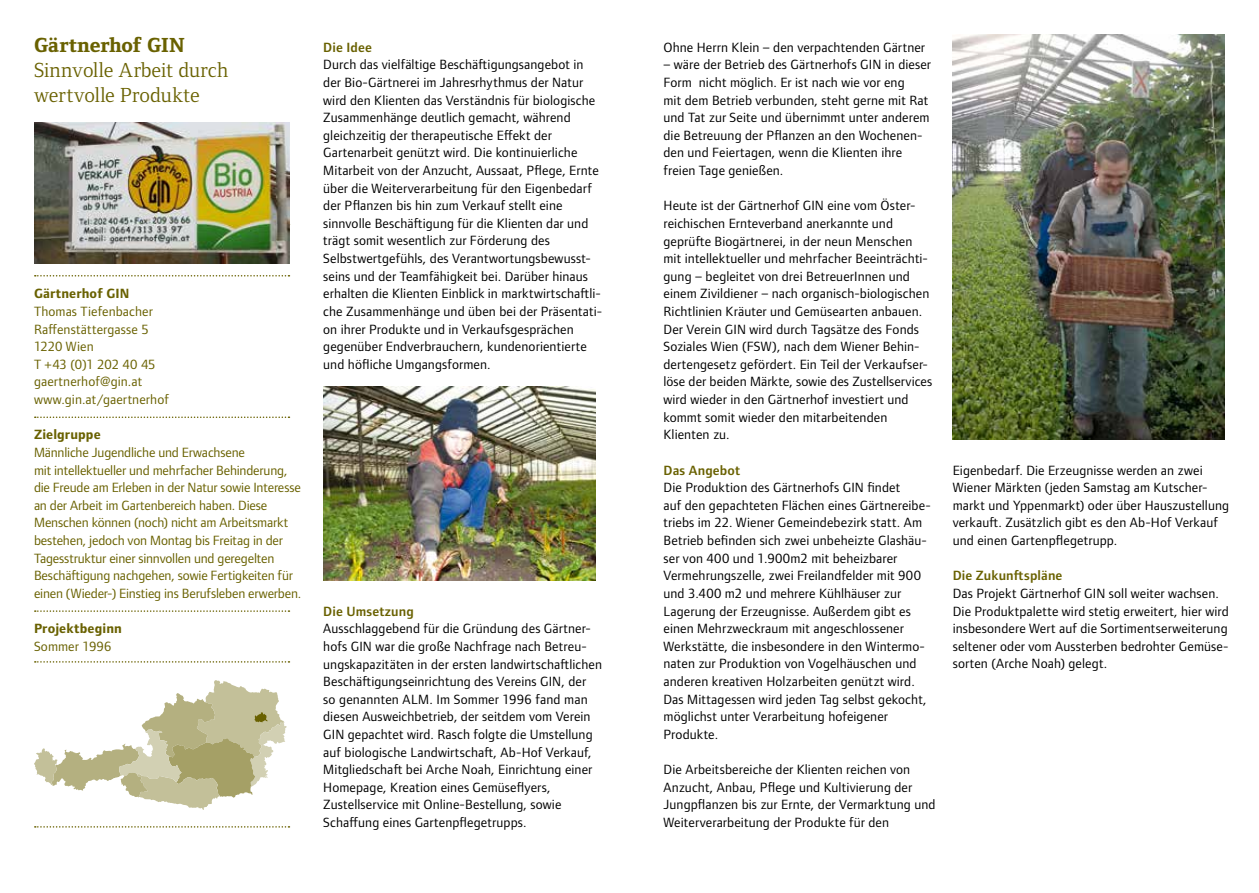
<style>
.page{position:relative;width:1259px;height:893px;background:#fff}
.page>*{position:absolute;margin:0;border:0;box-sizing:border-box;transform-origin:0 0}
.t1{font:21px/25.2px "Foundry Form Serif";color:#696100}
.t2{font:800 21px "Foundry Form Serif";color:#696100}
.t3{font:13.8px/17.5px "Foundry Form Sans";letter-spacing:.01em;color:#000}
.t4{font:13.8px/17.5px "Foundry Form Sans";letter-spacing:-.01em;color:#696100}
.t5{font:13.8px/17.5px "Foundry Form Sans";letter-spacing:.01em;color:#696100}
.t6{font:600 13.8px "Foundry Form Sans";letter-spacing:.01em;color:#696100}
.t7{font:700 13.8px "Foundry Form Sans";letter-spacing:.01em;color:#696100}
</style>
<div class="page">
<img style="left:323px;top:387px;width:272px;height:193px">
<svg style="left:34px;top:680px;width:253px;height:130px"></svg>
<svg style="left:35px;top:610px;width:254px;height:2px"></svg>
<svg style="left:35px;top:826px;width:254px;height:2px"></svg>
<svg style="left:35px;top:661px;width:254px;height:2px"></svg>
<svg style="left:35px;top:416px;width:254px;height:2px"></svg>
<svg style="left:35px;top:275px;width:254px;height:2px"></svg>
<img style="left:952px;top:34px;width:273px;height:405px">
<img style="left:34px;top:122px;width:255px;height:141px">
<h1 class="t2" style="left:34px;top:32px;width:152px">Gärtnerhof GIN</h1>
<h1 class="t1" style="left:34px;top:57px;width:196px">Sinnvolle Arbeit durch wertvolle Produkte</h1>
<p class="t7" style="left:34px;top:286px;width:97px">Gärtnerhof GIN</p>
<p class="t5" style="left:34px;top:302px;width:136px">Thomas Tiefenbacher<br>Raffenstättergasse 5<br>1220 Wien<br>T +43 (0)1 202 40 45 gaertnerhof@gin.at www.gin.at/gaertnerhof</p>
<p class="t7" style="left:34px;top:427px;width:68px">Zielgruppe</p>
<p class="t4" style="left:34px;top:443px;width:269px">Männliche Jugendliche und Erwachsene<br>mit intellektueller und mehrfacher Behinderung, die Freude am Erleben in der Natur sowie Interesse an der Arbeit im Gartenbereich haben. Diese Menschen können (noch) nicht am Arbeitsmarkt bestehen, jedoch von Montag bis Freitag in der Tagesstruktur einer sinnvollen und geregelten Beschäftigung nachgehen, sowie Fertigkeiten für einen (Wieder-) Einstieg ins Berufsleben erwerben.</p>
<p class="t7" style="left:34px;top:620px;width:89px">Projektbeginn</p>
<p class="t5" style="left:34px;top:637px;width:79px">Sommer 1996</p>
<p class="t6" style="left:323px;top:39px;width:50px">Die Idee</p>
<p class="t3" style="left:323px;top:56px;width:280px">Durch das vielfältige Beschäftigungsangebot in der Bio-Gärtnerei im Jahresrhythmus der Natur wird den Klienten das Verständnis für biologische Zusammenhänge deutlich gemacht, während gleichzeitig der therapeutische Effekt der Gartenarbeit genützt wird. Die kontinuierliche Mitarbeit von der Anzucht, Aussaat, Pflege, Ernte über die Weiterverarbeitung für den Eigenbedarf der Pflanzen bis hin zum Verkauf stellt eine sinnvolle Beschäftigung für die Klienten dar und trägt somit wesentlich zur Förderung des Selbstwertgefühls, des Verantwortungsbewusst&shy;seins und der Teamfähigkeit bei. Darüber hinaus erhalten die Klienten Einblick in marktwirtschaftli&shy;che Zusammenhänge und üben bei der Präsentati&shy;on ihrer Produkte und in Verkaufsgesprächen gegenüber Endverbrauchern, kundenorientierte und höfliche Umgangsformen.</p>
<p class="t6" style="left:323px;top:603px;width:92px">Die Umsetzung</p>
<p class="t3" style="left:323px;top:620px;width:280px">Ausschlaggebend für die Gründung des Gärtner&shy;hofs GIN war die große Nachfrage nach Betreu&shy;ungskapazitäten in der ersten landwirtschaftlichen Beschäftigungseinrichtung des Vereins GIN, der so genannten ALM. Im Sommer 1996 fand man diesen Ausweichbetrieb, der seitdem vom Verein GIN gepachtet wird. Rasch folgte die Umstellung auf biologische Landwirtschaft, Ab-Hof Verkauf, Mitgliedschaft bei Arche Noah, Einrichtung einer Homepage, Kreation eines Gemüseflyers, Zustellservice mit Online-Bestellung, sowie Schaffung eines Gartenpflegetrupps.</p>
<p class="t3" style="left:663px;top:38px;width:263px">Ohne Herrn Klein – den verpachtenden Gärtner</p>
<p class="t3" style="left:663px;top:56px;width:269px">– wäre der Betrieb des Gärtnerhofs GIN in dieser Form nicht möglich. Er ist nach wie vor eng<br>mit dem Betrieb verbunden, steht gerne mit Rat und Tat zur Seite und übernimmt unter anderem die Betreuung der Pflanzen an den Wochenen&shy;den und Feiertagen, wenn die Klienten ihre freien Tage genießen.</p>
<p class="t3" style="left:663px;top:197px;width:270px">Heute ist der Gärtnerhof GIN eine vom Öster&shy;reichischen Ernteverband anerkannte und geprüfte Biogärtnerei, in der neun Menschen mit intellektueller und mehrfacher Beeinträchti&shy;gung – begleitet von drei BetreuerInnen und einem Zivildiener – nach organisch-biologischen Richtlinien Kräuter und Gemüsearten anbauen.<br>Der Verein GIN wird durch Tagsätze des Fonds Soziales Wien (FSW), nach dem Wiener Behin&shy;dertengesetz gefördert. Ein Teil der Verkaufser&shy;löse der beiden Märkte, sowie des Zustellservices wird wieder in den Gärtnerhof investiert und kommt somit wieder den mitarbeitenden Klienten zu.</p>
<p class="t6" style="left:663px;top:462px;width:78px">Das Angebot</p>
<p class="t3" style="left:663px;top:479px;width:269px">Die Produktion des Gärtnerhofs GIN findet<br>auf den gepachteten Flächen eines Gärtnereibe&shy;triebs im 22. Wiener Gemeindebezirk statt. Am Betrieb befinden sich zwei unbeheizte Glashäu&shy;ser von 400 und 1.900m2 mit beheizbarer Vermehrungszelle, zwei Freilandfelder mit 900 und 3.400 m2 und mehrere Kühlhäuser zur Lagerung der Erzeugnisse. Außerdem gibt es einen Mehrzweckraum mit angeschlossener Werkstätte, die insbesondere in den Wintermo&shy;naten zur Produktion von Vogelhäuschen und anderen kreativen Holzarbeiten genützt wird.<br>Das Mittagessen wird jeden Tag selbst gekocht, möglichst unter Verarbeitung hofeigener Produkte.</p>
<p class="t3" style="left:663px;top:761px;width:273px">Die Arbeitsbereiche der Klienten reichen von Anzucht, Anbau, Pflege und Kultivierung der Jungpflanzen bis zur Ernte, der Vermarktung und Weiterverarbeitung der Produkte für den</p>
<p class="t3" style="left:952px;top:461px;width:278px">Eigenbedarf. Die Erzeugnisse werden an zwei Wiener Märkten (jeden Samstag am Kutscher&shy;markt und Yppenmarkt) oder über Hauszustellung verkauft. Zusätzlich gibt es den Ab-Hof Verkauf und einen Gartenpflegetrupp.</p>
<p class="t6" style="left:952px;top:568px;width:111px">Die Zukunftspläne</p>
<p class="t3" style="left:952px;top:585px;width:278px">Das Projekt Gärtnerhof GIN soll weiter wachsen.<br>Die Produktpalette wird stetig erweitert, hier wird insbesondere Wert auf die Sortimentserweiterung seltener oder vom Aussterben bedrohter Gemüse&shy;sorten (Arche Noah) gelegt.</p>
</div>
